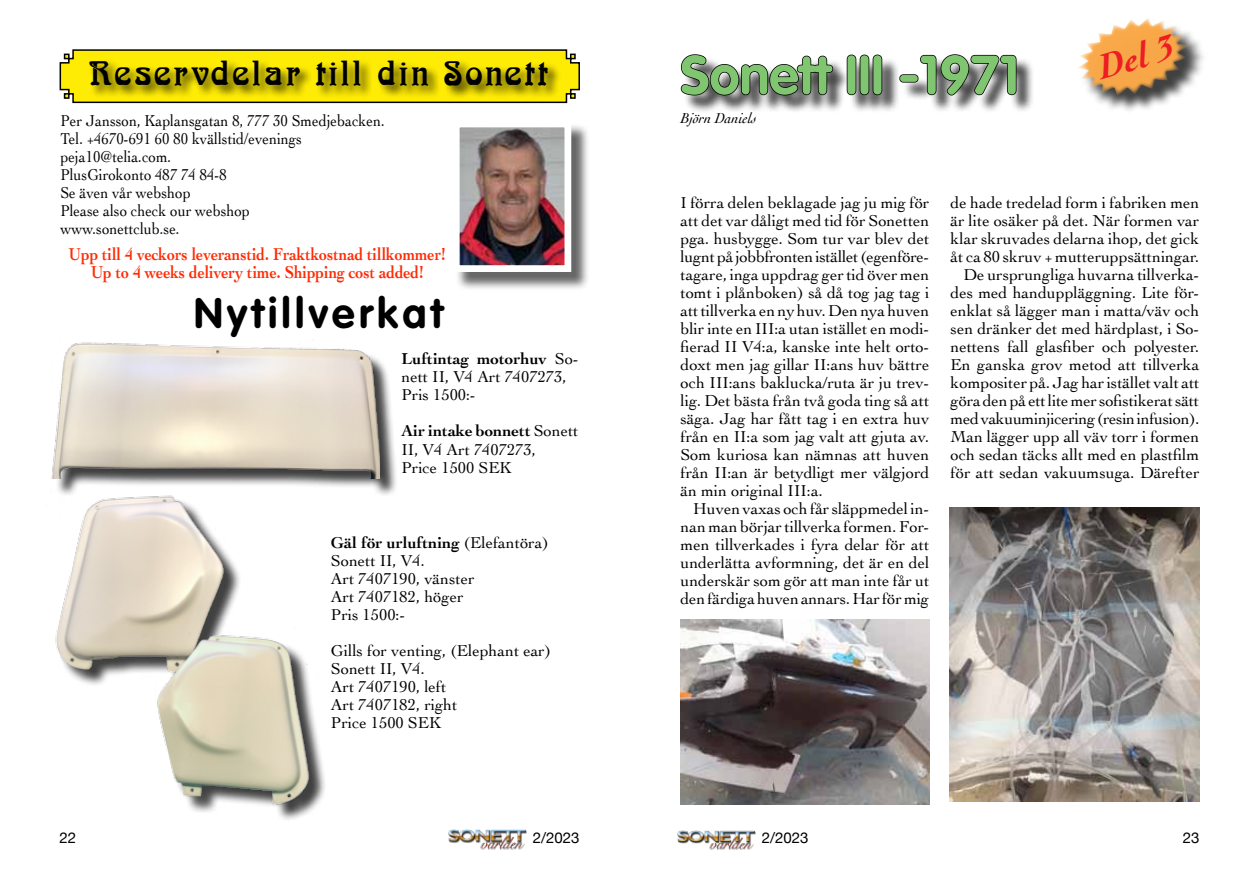
<style>
.page{position:relative;width:1259px;height:893px;background:#fff}
.page>*{position:absolute;margin:0;border:0;box-sizing:border-box;transform-origin:0 0}
.t1{font:700 54px "VAG Rounded";color:#80c570}
.t2{font:700 42px "VAG Rounded";letter-spacing:.1em;color:#000}
.t3{font:39px "Bocklin";color:#000;scale:.9 1}
.t4{font:italic 700 36px "Cochin";color:#ed1d24}
.t5{font:700 18px/18px "Cochin";color:#ff2b06;text-align:center;scale:.85 1}
.t6{font:16.5px/18px "Cochin";color:#000}
.t7{font:16.5px/18px "Cochin";color:#000;scale:.9 1}
.t8{font:15px "Helvetica Neue";color:#000}
.t9{font:italic 15px "Cochin";color:#000}
.s1{font-weight:700}
</style>
<div class="page">
<img style="left:448px;top:830px;width:78px;height:20px">
<img style="left:677px;top:830px;width:78px;height:20px">
<div style="left:455px;top:123px;width:135px;height:168px;background:#000;opacity:.6"></div>
<img style="left:461px;top:129px;width:102px;height:135px">
<div style="left:453px;top:121px;width:118px;height:151px;border:7px solid #fff"></div>
<svg style="left:59px;top:49px;width:521px;height:55px;background:#d6c70c"></svg>
<div style="left:55px;top:345px;width:344px;height:152px;background:#000;opacity:.75"></div>
<img style="left:51px;top:342px;width:329px;height:136px">
<div style="left:52px;top:497px;width:189px;height:192px;background:#000;opacity:.75"></div>
<img style="left:52px;top:489px;width:177px;height:192px">
<div style="left:146px;top:634px;width:181px;height:188px;background:#000;opacity:.75"></div>
<img style="left:141px;top:627px;width:174px;height:185px">
<img style="left:680px;top:620px;width:249px;height:185px">
<img style="left:950px;top:507px;width:249px;height:294px">
<div style="left:683px;top:57px;width:351px;height:57px;background:#000;opacity:.75"></div>
<svg style="left:680px;top:54px;width:154px;height:42px"></svg>
<div style="left:846px;top:55px;width:10px;height:40px;border:2px solid #000;border-radius:4px"></div>
<div style="left:859px;top:55px;width:10px;height:40px;border:2px solid #000;border-radius:4px"></div>
<div style="left:872px;top:55px;width:10px;height:40px;border:2px solid #000;border-radius:4px"></div>
<div style="left:899px;top:74px;width:19px;height:9px;border:2px solid #000;border-radius:3px"></div>
<svg style="left:919px;top:54px;width:98px;height:42px"></svg>
<div style="left:1080px;top:21px;width:127px;height:93px;background:#000;opacity:.75"></div>
<svg style="left:1078px;top:18px;width:112px;height:79px"></svg>
<h3 class="t3" style="left:89px;top:53px;width:514px">Reservdelar till din Sonett</h3>
<p class="t7" style="left:60px;top:111px;width:362px">Per Jansson, Kaplansgatan 8, 777 30 Smedjebacken.<br>Tel. +4670-691 60 80 kvällstid/evenings peja10@telia.com.<br>PlusGirokonto 487 74 84-8<br>Se även vår webshop<br>Please also check our webshop<br>www.sonettclub.se.</p>
<p class="t5" style="left:69px;top:245px;width:444px">Upp till 4 veckors leveranstid. Fraktkostnad tillkommer!<br>Up to 4 weeks delivery time. Shipping cost added!</p>
<h2 class="t2" style="left:194px;top:289px;width:251px">Nytillverkat</h2>
<p class="t6" style="left:401px;top:349px;width:178px"><span class="s1">Luftintag motorhuv</span> So&shy;nett II, V4 Art 7407273,<br>Pris 1500:-</p>
<p class="t6" style="left:401px;top:421px;width:178px"><span class="s1">Air intake bonnett</span> Sonett<br>II, V4 Art 7407273,<br>Price 1500 SEK</p>
<p class="t6" style="left:331px;top:533px;width:219px"><span class="s1">Gäl för urluftning</span> (Elefantöra)<br>Sonett II, V4.<br>Art 7407190, vänster<br>Art 7407182, höger<br>Pris 1500:-</p>
<p class="t6" style="left:331px;top:641px;width:222px">Gills for venting, (Elephant ear)<br>Sonett II, V4.<br>Art 7407190, left<br>Art 7407182, right<br>Price 1500 SEK</p>
<h1 class="t1" style="left:680px;top:43px;width:340px">Sonett III -1971</h1>
<p class="t9" style="left:680px;top:108px;width:78px">Björn Daniels</p>
<h3 class="t4" style="left:1092px;top:45px;width:79px;rotate:-17deg">Del 3</h3>
<p class="t6" style="left:680px;top:192px;width:250px;text-align:justify">I förra delen beklagade jag ju mig för att det var dåligt med tid för Sonetten pga. husbygge. Som tur var blev det lugnt på jobbfronten istället (egenföre&shy;tagare, inga uppdrag ger tid över men tomt i plånboken) så då tog jag tag i att tillverka en ny huv. Den nya huven blir inte en III:a utan istället en modi&shy;fierad II V4:a, kanske inte helt orto&shy;doxt men jag gillar II:ans huv bättre och III:ans baklucka/ruta är ju trev&shy;lig. Det bästa från två goda ting så att säga. Jag har fått tag i en extra huv från en II:a som jag valt att gjuta av.<br>Som kuriosa kan nämnas att huven från II:an är betydligt mer välgjord än min original III:a.</p>
<p class="t6" style="left:680px;top:498px;width:250px;text-align:justify;text-indent:13px">Huven vaxas och får släppmedel in&shy;nan man börjar tillverka formen. For&shy;men tillverkades i fyra delar för att underlätta avformning, det är en del underskär som gör att man inte får ut den färdiga huven annars. Har för mig</p>
<p class="t6" style="left:950px;top:193px;width:250px;text-align:right">de hade tredelad form i fabriken men är lite osäker på det. När formen var klar skruvades delarna ihop, det gick åt ca 80 skruv + mutteruppsättningar.<br>De ursprungliga huvarna tillverka&shy;des med handuppläggning. Lite för&shy;enklat så lägger man i matta/väv och sen dränker det med härdplast, i So&shy;nettens fall glasfiber och polyester.<br>En ganska grov metod att tillverka kompositer på. Jag har istället valt att göra den på ett lite mer sofistikerat sätt med vakuuminjicering (resin infusion).<br>Man lägger upp all väv torr i formen och sedan täcks allt med en plastfilm för att sedan vakuumsuga. Därefter</p>
<p class="t8" style="left:60px;top:827px;width:18px">22</p>
<p class="t8" style="left:533px;top:827px;width:48px">2/2023</p>
<p class="t8" style="left:762px;top:827px;width:48px">2/2023</p>
<p class="t8" style="left:1182px;top:827px;width:18px">23</p>
</div>
